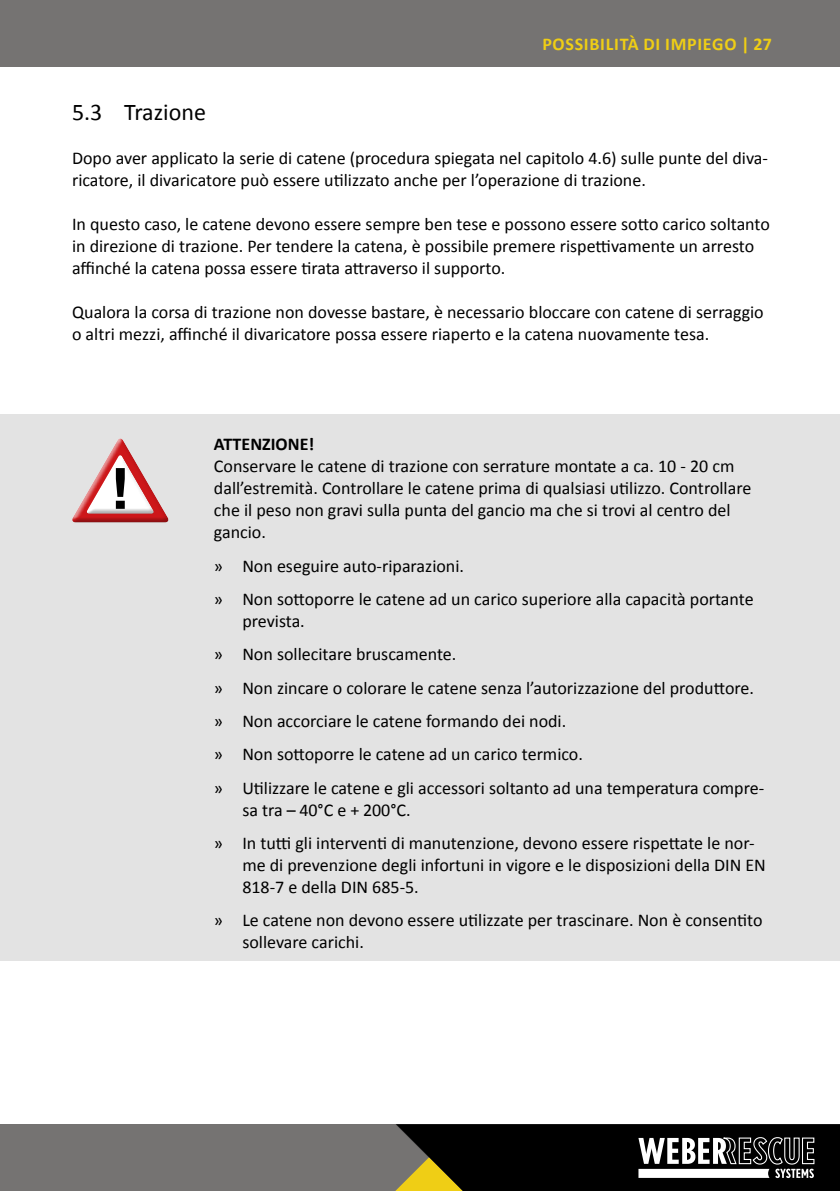
<style>
.page{position:relative;width:840px;height:1191px;background:#fff}
.page>*{position:absolute;margin:0;border:0;box-sizing:border-box;transform-origin:0 0}
.t1{font:24px "Calibri";color:#000}
.t2{font:18px/22px "Calibri";color:#000}
.t3{font:700 18px "Calibri";letter-spacing:.04em;color:#efce15}
.t4{font:700 18px "Calibri";color:#000}
</style>
<div class="page">
<div style="left:0;top:0;width:839px;height:67px;background:#757372"></div>
<div style="left:0;top:1124px;width:839px;height:67px;background:#757372"></div>
<svg style="left:395px;top:1124px;width:444px;height:67px;background:#2a2922"></svg>
<div style="left:0;top:414px;width:839px;height:546px;background:#e3e3e3"></div>
<svg style="left:72px;top:438px;width:96px;height:84px"></svg>
<p class="t3" style="left:542px;top:33px;width:231px">POSSIBILITÀ DI IMPIEGO | 27</p>
<h1 class="t1" style="left:72px;top:97px;width:135px">5.3 Trazione</h1>
<p class="t2" style="left:72px;top:147px;width:697px">Dopo aver applicato la serie di catene (procedura spiegata nel capitolo 4.6) sulle punte del diva&shy;ricatore, il divaricatore può essere utilizzato anche per l’operazione di trazione.</p>
<p class="t2" style="left:72px;top:213px;width:699px">In questo caso, le catene devono essere sempre ben tese e possono essere sotto carico soltanto in direzione di trazione. Per tendere la catena, è possibile premere rispettivamente un arresto affinché la catena possa essere tirata attraverso il supporto.</p>
<p class="t2" style="left:72px;top:301px;width:692px">Qualora la corsa di trazione non dovesse bastare, è necessario bloccare con catene di serraggio o altri mezzi, affinché il divaricatore possa essere riaperto e la catena nuovamente tesa.</p>
<p class="t4" style="left:214px;top:432px;width:102px">ATTENZIONE!</p>
<p class="t2" style="left:214px;top:455px;width:538px">Conservare le catene di trazione con serrature montate a ca. 10 - 20 cm dall’estremità. Controllare le catene prima di qualsiasi utilizzo. Controllare che il peso non gravi sulla punta del gancio ma che si trovi al centro del gancio.</p>
<p class="t2" style="left:214px;top:549px;width:541px;line-height:33.4px">» Non eseguire auto-riparazioni.<br>» Non sottoporre le catene ad un carico superiore alla capacità portante</p>
<p class="t2" style="left:214px;top:604px;width:551px;line-height:33.4px;text-indent:28px">prevista.<br>» Non sollecitare bruscamente.<br>» Non zincare o colorare le catene senza l’autorizzazione del produttore. » Non accorciare le catene formando dei nodi.<br>» Non sottoporre le catene ad un carico termico.<br>» Utilizzare le catene e gli accessori soltanto ad una temperatura compre-</p>
<p class="t2" style="left:214px;top:793px;width:542px;line-height:33.4px;text-indent:28px">sa tra – 40°C e + 200°C.<br>» In tutti gli interventi di manutenzione, devono essere rispettate le nor-</p>
<p class="t2" style="left:242px;top:854px;width:524px">me di prevenzione degli infortuni in vigore e le disposizioni della DIN EN<br>818-7 e della DIN 685-5.</p>
<p class="t2" style="left:242px;top:909px;width:521px;text-indent:-28px">» Le catene non devono essere utilizzate per trascinare. Non è consentito sollevare carichi.</p>
</div>
